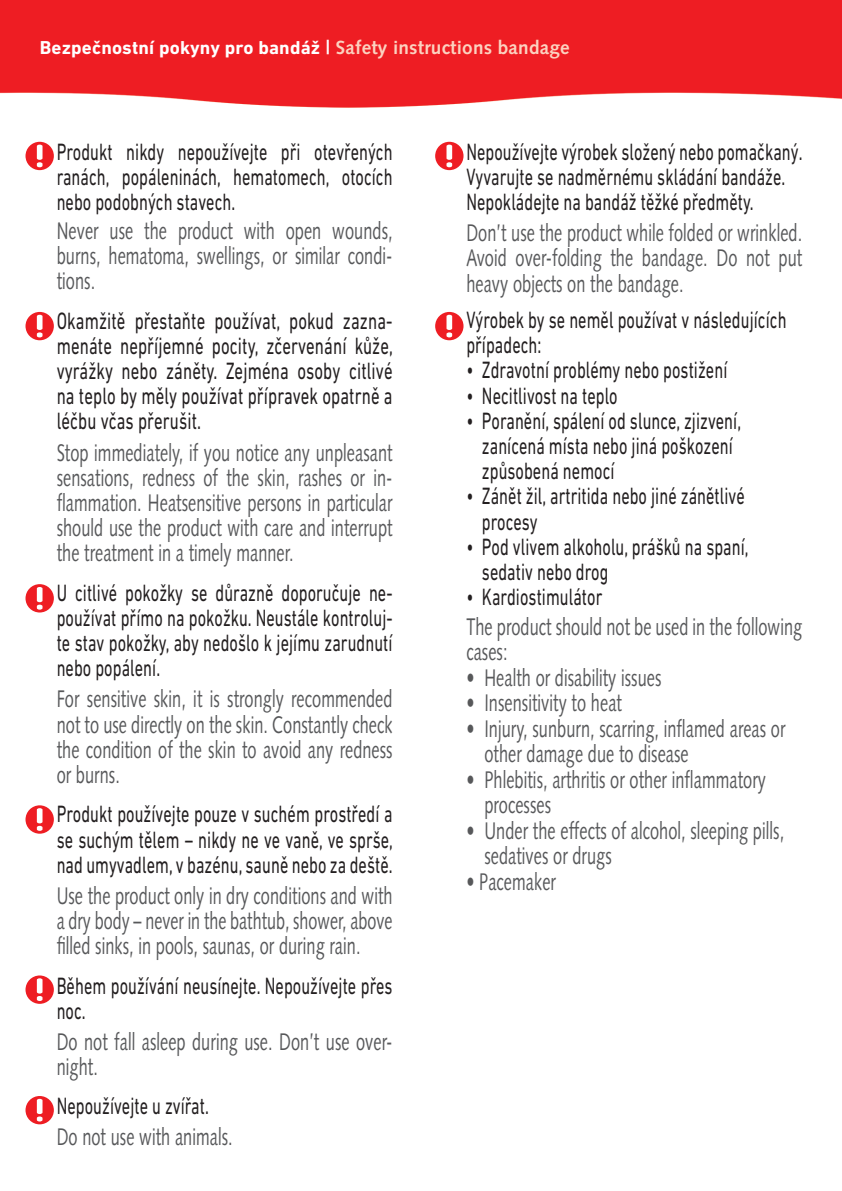
<style>
.page{position:relative;width:842px;height:1191px;background:#fff}
.page>*{position:absolute;margin:0;border:0;box-sizing:border-box;transform-origin:0 0}
.t1{font:24px/25.2px "Syntax LT Std";letter-spacing:.005em;color:#57585a;text-align:justify;scale:.68 1}
.t2{font:24px/25.2px "DIN Next LT Pro";letter-spacing:.005em;color:#231f20;scale:.68 1}
.t3{font:24px/25.2px "DIN Next LT Pro";letter-spacing:.005em;color:#231f20;text-align:justify;scale:.7 1}
.t4{font:700 19px "DIN Next LT Pro";letter-spacing:.01em;color:#fff}
.s1{font-family:"Syntax LT Std"}
.s2{font-family:"Syntax LT Std";color:#fcd2c0}
</style>
<div class="page">
<img style="left:349px;top:0;width:493px;height:108px">
<div style="left:26px;top:142px;width:28px;height:28px;background:#ee1d23;border-radius:50%"></div>
<svg style="left:37px;top:145px;width:6px;height:22px"></svg>
<div style="left:26px;top:312px;width:28px;height:28px;background:#ee1d23;border-radius:50%"></div>
<svg style="left:37px;top:315px;width:6px;height:22px"></svg>
<div style="left:26px;top:584px;width:28px;height:28px;background:#ee1d23;border-radius:50%"></div>
<svg style="left:37px;top:587px;width:6px;height:22px"></svg>
<div style="left:26px;top:805px;width:28px;height:28px;background:#ee1d23;border-radius:50%"></div>
<svg style="left:37px;top:808px;width:6px;height:23px"></svg>
<div style="left:26px;top:975px;width:28px;height:28px;background:#ee1d23;border-radius:50%"></div>
<svg style="left:37px;top:978px;width:6px;height:23px"></svg>
<div style="left:26px;top:1096px;width:28px;height:28px;background:#ee1d23;border-radius:50%"></div>
<svg style="left:37px;top:1098px;width:6px;height:23px"></svg>
<div style="left:435px;top:142px;width:28px;height:28px;background:#ee1d23;border-radius:50%"></div>
<svg style="left:446px;top:145px;width:6px;height:22px"></svg>
<img style="left:0;top:0;width:349px;height:108px">
<div style="left:435px;top:312px;width:28px;height:28px;background:#ee1d23;border-radius:50%"></div>
<svg style="left:446px;top:315px;width:6px;height:22px"></svg>
<p class="t4" style="left:40px;top:36px;width:532px">Bezpečnostní pokyny pro bandáž <span class="s1">|</span> <span class="s2">Safety instructions bandage</span></p>
<p class="t2" style="left:57px;top:139px;width:495px;text-align:justify">Produkt nikdy nepoužívejte při otevřených ranách, popáleninách, hematomech, otocích nebo podobných stavech.</p>
<p class="t1" style="left:57px;top:218px;width:495px">Never use the product with open wounds, burns, hematoma, swellings, or similar condi&shy;tions.</p>
<p class="t3" style="left:57px;top:307px;width:482px">Okamžitě přestaňte používat, pokud zazna&shy;menáte nepříjemné pocity, zčervenání kůže, vyrážky nebo záněty. Zejména osoby citlivé na teplo by měly používat přípravek opatrně a léčbu včas přerušit.</p>
<p class="t1" style="left:57px;top:440px;width:496px">Stop immediately, if you notice any unpleasant sensations, redness of the skin, rashes or in&shy;flammation. Heatsensitive persons in particular should use the product with care and interrupt the treatment in a timely manner.</p>
<p class="t2" style="left:57px;top:579px;width:495px;text-align:justify">U citlivé pokožky se důrazně doporučuje ne&shy;používat přímo na pokožku. Neustále kontroluj&shy;te stav pokožky, aby nedošlo k jejímu zarudnutí nebo popálení.</p>
<p class="t1" style="left:57px;top:686px;width:496px">For sensitive skin, it is strongly recommended not to use directly on the skin. Constantly check the condition of the skin to avoid any redness or burns.</p>
<p class="t2" style="left:57px;top:801px;width:496px;text-align:justify">Produkt používejte pouze v suchém prostředí a se suchým tělem – nikdy ne ve vaně, ve sprše, nad umyvadlem, v bazénu, sauně nebo za deště.</p>
<p class="t1" style="left:57px;top:883px;width:496px">Use the product only in dry conditions and with a dry body – never in the bathtub, shower, above filled sinks, in pools, saunas, or during rain.</p>
<p class="t2" style="left:57px;top:972px;width:495px">Během používání neusínejte. Nepoužívejte přes noc.</p>
<p class="t1" style="left:57px;top:1029px;width:495px">Do not fall asleep during use. Don’t use over&shy;night.</p>
<p class="t2" style="left:57px;top:1092px;width:225px">Nepoužívejte u zvířat.</p>
<p class="t1" style="left:57px;top:1124px;width:260px">Do not use with animals.</p>
<p class="t2" style="left:466px;top:139px;width:496px">Nepoužívejte výrobek složený nebo pomačkaný.<br>Vyvarujte se nadměrnému skládání bandáže.<br>Nepokládejte na bandáž těžké předměty.</p>
<p class="t1" style="left:466px;top:220px;width:496px">Don’t use the product while folded or wrinkled.<br>Avoid over-folding the bandage. Do not put heavy objects on the bandage.</p>
<p class="t2" style="left:466px;top:307px;width:472px">Výrobek by se neměl používat v následujících případech:</p>
<p class="t2" style="left:466px;top:357px;width:385px">• Zdravotní problémy nebo postižení</p>
<p class="t2" style="left:466px;top:382px;width:224px">• Necitlivost na teplo</p>
<p class="t2" style="left:482px;top:408px;width:383px;text-indent:-16px">• Poranění, spálení od slunce, zjizvení, zanícená místa nebo jiná poškození způsobená nemocí</p>
<p class="t2" style="left:482px;top:483px;width:388px;text-indent:-16px">• Zánět žil, artritida nebo jiné zánětlivé procesy</p>
<p class="t2" style="left:482px;top:534px;width:394px;text-indent:-16px">• Pod vlivem alkoholu, prášků na spaní, sedativ nebo drog</p>
<p class="t2" style="left:466px;top:584px;width:202px">• Kardiostimulátor</p>
<p class="t1" style="left:466px;top:614px;width:495px">The product should not be used in the following cases:</p>
<p class="t1" style="left:466px;top:665px;width:288px">• Health or disability issues</p>
<p class="t1" style="left:466px;top:690px;width:230px">• Insensitivity to heat</p>
<p class="t1" style="left:484px;top:716px;width:444px;text-indent:-18px">• Injury, sunburn, scarring, inflamed areas or other damage due to disease</p>
<p class="t1" style="left:484px;top:767px;width:416px;text-indent:-18px">• Phlebitis, arthritis or other inflammatory processes</p>
<p class="t1" style="left:484px;top:818px;width:442px;text-indent:-18px">• Under the effects of alcohol, sleeping pills, sedatives or drugs</p>
<p class="t1" style="left:466px;top:869px;width:133px">• Pacemaker</p>
</div>
